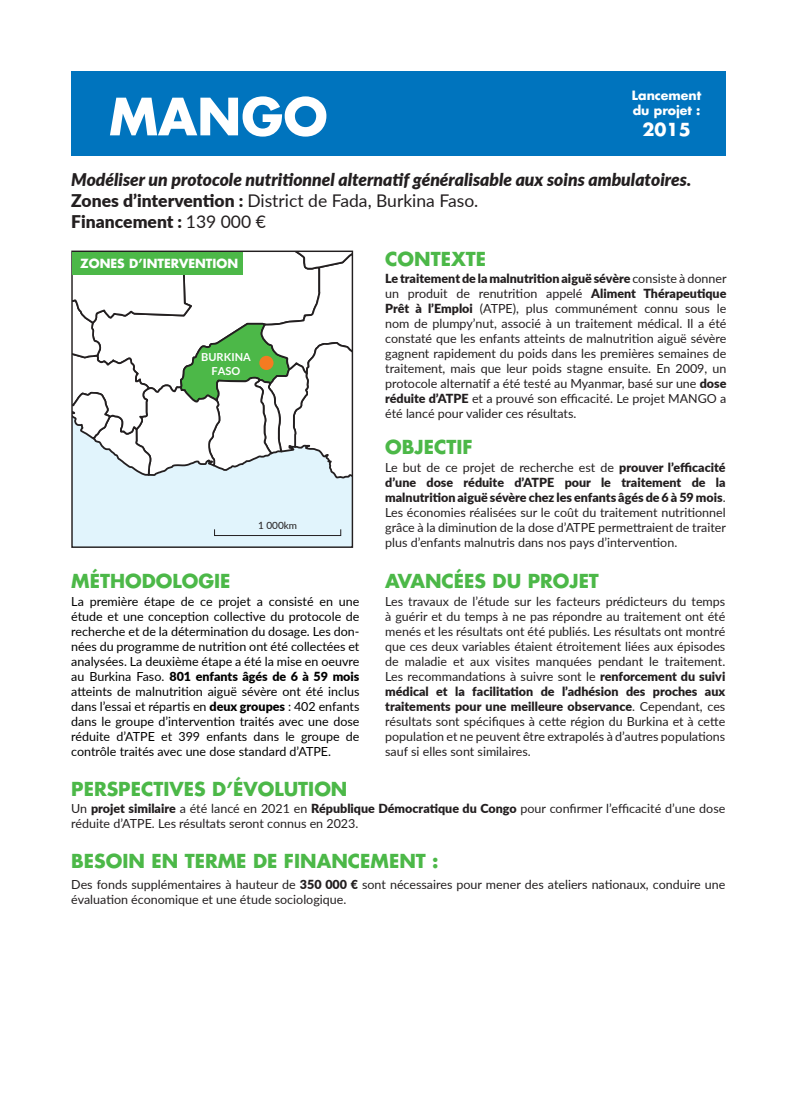
<style>
.page{position:relative;width:797px;height:1105px;background:#fff}
.page>*{position:absolute;margin:0;border:0;box-sizing:border-box;transform-origin:0 0}
.t1{font:700 50px "Futura LT";color:#fff}
.t2{font:700 21.12px "Lato";letter-spacing:.01em;color:#231f20}
.t3{font:700 18.75px "Futura LT";color:#4cb848}
.t4{font:italic 900 17.5px/21px "Lato";color:#231f20}
.t5{font:700 17.5px "Futura LT";color:#fff}
.t6{font:12.5px/15px "Lato";color:#231f20;text-align:justify}
.t7{font:12.5px/15px "Lato";color:#000;text-align:justify}
.t8{font:700 12.5px/15px "Futura LT";color:#fff}
.t9{font:700 12.25px "Futura LT";color:#fff}
.t10{font:700 11px/13.1px "Lato";letter-spacing:.01em;color:#fff;text-align:center}
.t11{font:10px "Lato";color:#231f20}
.s1{font-style:normal}
.s2{font-weight:400;font-style:normal}
.s3{font-weight:900}
</style>
<div class="page">
<div style="left:71px;top:71px;width:654px;height:85px;background:#0074be"></div>
<div style="left:72px;top:251px;width:280px;height:296px;background:#e1f4fc"></div>
<svg style="left:73px;top:274px;width:27px;height:171px"></svg>
<svg style="left:100px;top:253px;width:251px;height:226px"></svg>
<div style="left:71px;top:251px;width:282px;height:297px;border:1px solid #231f20"></div>
<div style="left:73px;top:252px;width:170px;height:22px;background:#4cb848"></div>
<div style="left:259px;top:356px;width:14px;height:14px;background:#f47b21;border-radius:50%"></div>
<div style="left:214px;top:529px;width:127px;height:7px;border:1px solid #231f20"></div>
<div style="left:391px;top:1088px;width:14px;height:15px;border:2px solid #fff;border-radius:50%"></div>
<div style="left:394px;top:1091px;width:9px;height:9px;border:2px solid #fff;border-radius:50%"></div>
<h1 class="t1" style="left:109px;top:83px;width:220px">MANGO</h1>
<p class="t8" style="left:632px;top:88px;width:71px">Lancement du projet :</p>
<h3 class="t5" style="left:642px;top:118px;width:50px">2015</h3>
<h3 class="t4" style="left:71px;top:168px;width:621px">Modéliser un protocole nutritionnel alternatif généralisable aux soins ambulatoires.<br><span class="s1">Zones d’intervention :</span> <span class="s2">District de Fada, Burkina Faso.<br></span><span class="s1">Financement :</span> <span class="s2">139 000 €</span></h3>
<h3 class="t3" style="left:385px;top:246px;width:102px">CONTEXTE</h3>
<p class="t9" style="left:80px;top:255px;width:159px">ZONES D’INTERVENTION</p>
<p class="t10" style="left:201px;top:350px;width:51px">BURKINA<br>FASO</p>
<p class="t11" style="left:258px;top:519px;width:41px">1 000km</p>
<p class="t6" style="left:385px;top:270px;width:343px"><span class="s3">Le traitement de la malnutrition aiguë sévère</span> consiste à donner un produit de renutrition appelé <span class="s3">Aliment Thérapeutique Prêt à l’Emploi</span> (ATPE), plus communément connu sous le nom de plumpy’nut, associé à un traitement médical. Il a été constaté que les enfants atteints de malnutrition aiguë sévère gagnent rapidement du poids dans les premières semaines de traitement, mais que leur poids stagne ensuite. En 2009, un protocole alternatif a été testé au Myanmar, basé sur une <span class="s3">dose réduite d’ATPE</span> et a prouvé son efficacité. Le projet MANGO a été lancé pour valider ces résultats.</p>
<h3 class="t3" style="left:385px;top:435px;width:89px">OBJECTIF</h3>
<p class="t6" style="left:385px;top:459px;width:342px">Le but de ce projet de recherche est de <span class="s3">prouver l’efficacité d’une dose réduite d’ATPE pour le traitement de la malnutrition aiguë sévère chez les enfants âgés de 6 à 59 mois</span>.<br>Les économies réalisées sur le coût du traitement nutritionnel grâce à la diminution de la dose d’ATPE permettraient de traiter plus d’enfants malnutris dans nos pays d’intervention.</p>
<h3 class="t3" style="left:385px;top:569px;width:215px">AVANCÉES DU PROJET</h3>
<h3 class="t3" style="left:71px;top:569px;width:161px">MÉTHODOLOGIE</h3>
<p class="t7" style="left:71px;top:593px;width:290px">La première étape de ce projet a consisté en une étude et une conception collective du protocole de recherche et de la détermination du dosage. Les don&shy;nées du programme de nutrition ont été collectées et analysées. La deuxième étape a été la mise en oeuvre au Burkina Faso. <span class="s3">801 enfants âgés de 6 à 59 mois </span>atteints de malnutrition aiguë sévère ont été inclus dans l’essai et répartis en <span class="s3">deux groupes</span> : 402 enfants dans le groupe d’intervention traités avec une dose réduite d’ATPE et 399 enfants dans le groupe de contrôle traités avec une dose standard d’ATPE.</p>
<p class="t6" style="left:385px;top:593px;width:341px">Les travaux de l’étude sur les facteurs prédicteurs du temps à guérir et du temps à ne pas répondre au traitement ont été menés et les résultats ont été publiés. Les résultats ont montré que ces deux variables étaient étroitement liées aux épisodes de maladie et aux visites manquées pendant le traitement.<br>Les recommandations à suivre sont le <span class="s3">renforcement du suivi médical et la facilitation de l’adhésion des proches aux traitements pour une meilleure observance</span>. Cependant, ces résultats sont spécifiques à cette région du Burkina et à cette population et ne peuvent être extrapolés à d’autres populations sauf si elles sont similaires.</p>
<h2 class="t2" style="left:315px;top:713px;width:86px">1 000km</h2>
<h3 class="t3" style="left:71px;top:776px;width:278px">PERSPECTIVES D’ÉVOLUTION</h3>
<p class="t6" style="left:71px;top:801px;width:655px">Un <span class="s3">projet similaire</span> a été lancé en 2021 en <span class="s3">République Démocratique du Congo</span> pour confirmer l’efficacité d’une dose réduite d’ATPE. Les résultats seront connus en 2023.</p>
<h3 class="t3" style="left:71px;top:849px;width:369px">BESOIN EN TERME DE FINANCEMENT :</h3>
<p class="t6" style="left:71px;top:876px;width:655px">Des fonds supplémentaires à hauteur de <span class="s3">350 000 €</span> sont nécessaires pour mener des ateliers nationaux, conduire une évaluation économique et une étude sociologique.</p>
</div>
